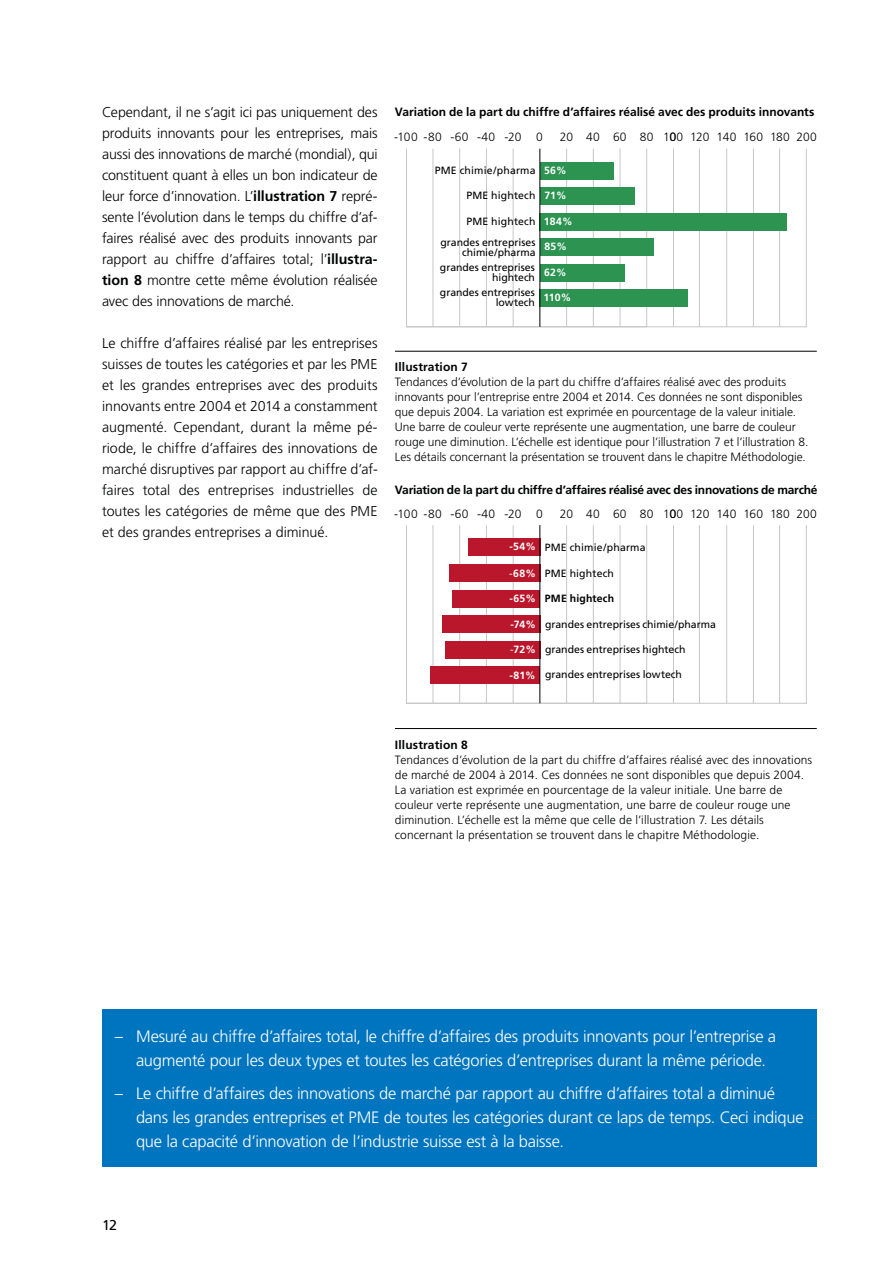
<style>
.page{position:relative;width:893px;height:1263px;background:#fff}
.page>*{position:absolute;margin:0;border:0;box-sizing:border-box;transform-origin:0 0}
.t1{font:300 16.5px/24px "Frutiger CE";letter-spacing:-.015em;color:#fff}
.t2{font:300 14.25px/21px "Frutiger CE";letter-spacing:-.005em;color:#010202;text-align:justify}
.t3{font:14.25px "Frutiger CE";color:#000}
.t4{font:300 12px/15px "Frutiger CE";color:#010202}
.t5{font:700 12px "Frutiger CE";letter-spacing:-.005em;color:#010202}
.t6{font:300 12px "Frutiger CE";letter-spacing:.025em;color:#010202}
.t7{font:700 12px "Frutiger CE";letter-spacing:.015em;color:#010202}
.t8{font:10.5px/20.5px "Frutiger CE";color:#000;text-align:right}
.t9{font:700 10.5px "Frutiger CE";letter-spacing:.005em;color:#fff}
.t10{font:700 10.5px "Frutiger CE";letter-spacing:.02em;color:#000}
.s1{font-weight:700}
.s2{font-weight:700;color:#fff}
.s3{color:#fff}
.s4{font-weight:400}
</style>
<div class="page">
<div style="left:102px;top:1009px;width:714px;height:158px;background:#0075bf"></div>
<hr style="left:395px;top:728px;width:421px;height:1px;background:#000">
<svg style="left:406px;top:525px;width:401px;height:179px"></svg>
<div style="left:468px;top:538px;width:72px;height:17px;background:#ba172c"></div>
<div style="left:449px;top:565px;width:91px;height:17px;background:#ba172c"></div>
<div style="left:452px;top:590px;width:88px;height:17px;background:#ba172c"></div>
<div style="left:442px;top:616px;width:98px;height:17px;background:#ba172c"></div>
<div style="left:445px;top:641px;width:95px;height:17px;background:#ba172c"></div>
<div style="left:430px;top:667px;width:110px;height:17px;background:#ba172c"></div>
<hr style="left:539px;top:525px;width:1px;height:178px;background:#000">
<hr style="left:395px;top:351px;width:421px;height:1px;background:#000">
<svg style="left:406px;top:148px;width:401px;height:180px"></svg>
<div style="left:540px;top:162px;width:73px;height:17px;background:#2c9351"></div>
<div style="left:540px;top:188px;width:94px;height:17px;background:#2c9351"></div>
<div style="left:539px;top:213px;width:248px;height:17px;background:#2c9351"></div>
<div style="left:540px;top:239px;width:114px;height:17px;background:#2c9351"></div>
<div style="left:540px;top:264px;width:84px;height:17px;background:#2c9351"></div>
<div style="left:539px;top:290px;width:148px;height:17px;background:#2c9351"></div>
<hr style="left:539px;top:149px;width:1px;height:178px;background:#000">
<p class="t2" style="left:102px;top:102px;width:277px">Cependant, il ne s’agit ici pas uniquement des produits innovants pour les entreprises, mais aussi des innovations de marché (mondial), qui constituent quant à elles un bon indicateur de leur force d’innovation. L’<span class="s1">illustration 7</span> repré&shy;sente l’évolution dans le temps du chiffre d’af&shy;faires réalisé avec des produits innovants par rapport au chiffre d’affaires total; l’<span class="s1">illustra&shy;tion 8</span> montre cette même évolution réalisée avec des innovations de marché.</p>
<p class="t2" style="left:102px;top:333px;width:277px">Le chiffre d’affaires réalisé par les entreprises suisses de toutes les catégories et par les PME et les grandes entreprises avec des produits innovants entre 2004 et 2014 a constamment augmenté. Cependant, durant la même pé&shy;riode, le chiffre d’affaires des innovations de marché disruptives par rapport au chiffre d’af&shy;faires total des entreprises industrielles de toutes les catégories de même que des PME et des grandes entreprises a diminué.</p>
<p class="t5" style="left:395px;top:107px;width:421px">Variation de la part du chiffre d’affaires réalisé avec des produits innovants</p>
<p class="t6" style="left:394px;top:132px;width:150px">-100 -80 -60 -40 -20 0</p>
<p class="t4" style="left:559px;top:130px;width:15px">20</p>
<p class="t4" style="left:690px;top:130px;width:21px">120</p>
<p class="t4" style="left:586px;top:130px;width:15px">40</p>
<p class="t4" style="left:716px;top:130px;width:21px">140</p>
<p class="t4" style="left:613px;top:130px;width:15px">60</p>
<p class="t4" style="left:743px;top:130px;width:21px">160</p>
<p class="t4" style="left:639px;top:130px;width:15px">80</p>
<p class="t4" style="left:770px;top:130px;width:21px">180</p>
<p class="t4" style="left:663px;top:130px;width:22px">100</p>
<p class="t4" style="left:796px;top:130px;width:22px">200</p>
<p class="t8" style="left:435px;top:160px;width:133px">PME chimie/pharma <span class="s2">56%</span></p>
<p class="t8" style="left:466px;top:186px;width:102px">PME hightech <span class="s2">71%</span></p>
<p class="t9" style="left:544px;top:217px;width:30px">184%</p>
<p class="t9" style="left:544px;top:242px;width:24px">85%</p>
<p class="t9" style="left:544px;top:268px;width:24px">62%</p>
<p class="t9" style="left:543px;top:293px;width:29px">110%</p>
<p class="t8" style="left:440px;top:212px;width:96px">PME hightech grandes entreprises</p>
<p class="t8" style="left:440px;top:246px;width:97px;line-height:14.1px">chimie/pharma grandes entreprises</p>
<p class="t8" style="left:440px;top:270px;width:96px;line-height:15px">hightech<br>grandes entreprises</p>
<p class="t8" style="left:496px;top:293px;width:41px">lowtech</p>
<p class="t7" style="left:395px;top:362px;width:74px">Illustration 7</p>
<p class="t4" style="left:395px;top:375px;width:415px">Tendances d’évolution de la part du chiffre d’affaires réalisé avec des produits innovants pour l’entreprise entre 2004 et 2014. Ces données ne sont disponibles que depuis 2004. La variation est exprimée en pourcentage de la valeur initiale.<br>Une barre de couleur verte représente une augmentation, une barre de couleur rouge une diminution. L’échelle est identique pour l’illustration 7 et l’illustration 8.<br>Les détails concernant la présentation se trouvent dans le chapitre Méthodologie.</p>
<p class="t5" style="left:395px;top:484px;width:424px">Variation de la part du chiffre d’affaires réalisé avec des innovations de marché</p>
<p class="t6" style="left:394px;top:508px;width:150px">-100 -80 -60 -40 -20 0</p>
<p class="t4" style="left:559px;top:507px;width:15px">20</p>
<p class="t4" style="left:690px;top:507px;width:21px">120</p>
<p class="t4" style="left:586px;top:507px;width:15px">40</p>
<p class="t4" style="left:716px;top:507px;width:21px">140</p>
<p class="t4" style="left:613px;top:507px;width:15px">60</p>
<p class="t4" style="left:743px;top:507px;width:21px">160</p>
<p class="t4" style="left:639px;top:507px;width:15px">80</p>
<p class="t4" style="left:770px;top:507px;width:21px">180</p>
<p class="t4" style="left:663px;top:507px;width:22px">100</p>
<p class="t4" style="left:796px;top:507px;width:22px">200</p>
<p class="t8" style="left:509px;top:538px;width:138px"><span class="s2">-54%</span> PME chimie/pharma</p>
<p class="t8" style="left:509px;top:563px;width:106px"><span class="s3">-</span><span class="s2">68%</span> PME hightech</p>
<p class="t10" style="left:509px;top:594px;width:106px"><span class="s3">-65%</span> PME hightech</p>
<p class="t9" style="left:510px;top:619px;width:27px">-74%</p>
<p class="t9" style="left:510px;top:645px;width:27px"><span class="s4">-</span>72%</p>
<p class="t9" style="left:509px;top:670px;width:28px">-81%</p>
<p class="t8" style="left:545px;top:615px;width:172px">grandes entreprises chimie/pharma</p>
<p class="t8" style="left:545px;top:639px;width:142px">grandes entreprises hightech</p>
<p class="t8" style="left:545px;top:665px;width:138px">grandes entreprises lowtech</p>
<p class="t7" style="left:395px;top:739px;width:74px">Illustration 8</p>
<p class="t4" style="left:395px;top:753px;width:419px">Tendances d’évolution de la part du chiffre d’affaires réalisé avec des innovations de marché de 2004 à 2014. Ces données ne sont disponibles que depuis 2004.<br>La variation est exprimée en pourcentage de la valeur initiale. Une barre de couleur verte représente une augmentation, une barre de couleur rouge une diminution. L’échelle est la même que celle de l’illustration 7. Les détails concernant la présentation se trouvent dans le chapitre Méthodologie.</p>
<h1 class="t1" style="left:136px;top:1025px;width:641px;text-indent:-21px">– Mesuré au chiffre d’affaires total, le chiffre d’affaires des produits innovants pour l’entreprise a augmenté pour les deux types et toutes les catégories d’entreprises durant la même période.</h1>
<p class="t1" style="left:136px;top:1082px;width:669px;text-indent:-21px">– Le chiffre d’affaires des innovations de marché par rapport au chiffre d’affaires total a diminué dans les grandes entreprises et PME de toutes les catégories durant ce laps de temps. Ceci indique que la capacité d’innovation de l’industrie suisse est à la baisse.</p>
<p class="t3" style="left:102px;top:1219px;width:17px">12</p>
</div>
